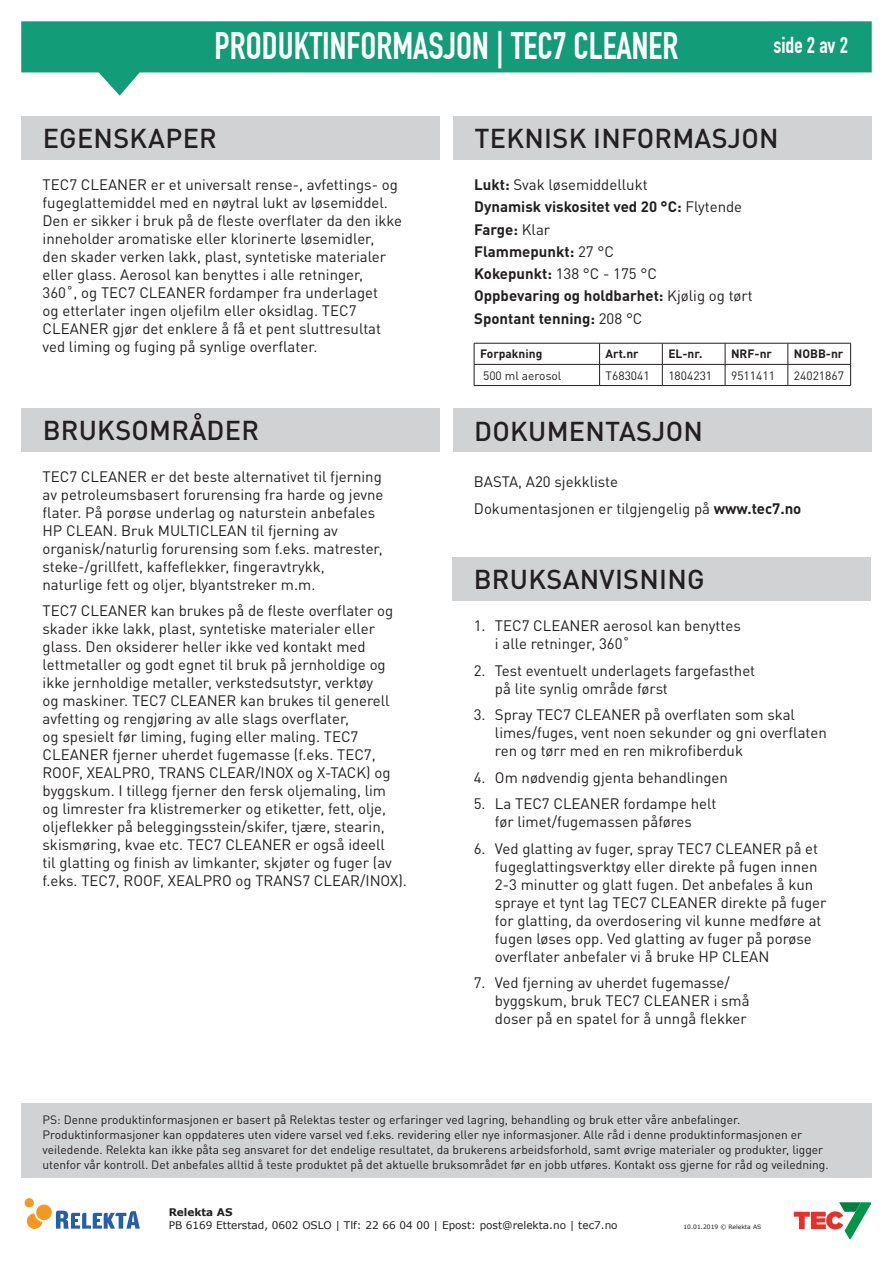
<style>
.page{position:relative;width:893px;height:1263px;background:#fff}
.page>*{position:absolute;margin:0;border:0;box-sizing:border-box;transform-origin:0 0}
.t1{font:37.5px "DIN Engschrift LT";color:#fff}
.t2{font:500 27px "DIN Pro";letter-spacing:.01em;color:#231f20}
.t3{font:22.5px "DIN Engschrift LT";color:#fff}
.t4{font:15px/18px "DIN Pro";color:#231f20}
.t5{font:700 15px/22.2px "DIN Pro";color:#231f20}
.t6{font:12px/15px "DIN Pro";color:#231f20}
.t7{font:700 12px "DIN Pro";color:#231f20}
.t8{font:10.5px "Verdana";color:#231f20}
.t9{font:700 10.5px "Verdana";color:#231f20}
.t10{font:6px "Verdana";color:#231f20}
.s1{font-weight:400}
.s2{font-weight:700}
</style>
<div class="page">
<svg style="left:21px;top:21px;width:851px;height:75px;fill:#129c77"></svg>
<svg style="left:27px;top:1213px;width:15px;height:16px"></svg>
<div style="left:25px;top:1198px;width:9px;height:9px;background:#f7971d;border-radius:50%"></div>
<svg style="left:56px;top:1211px;width:84px;height:17px"></svg>
<div style="left:36px;top:1204px;width:16px;height:16px;background:#f7971d;border-radius:50%"></div>
<svg style="left:794px;top:1202px;width:77px;height:37px"></svg>
<div style="left:21px;top:1103px;width:851px;height:75px;background:#d1d2d4"></div>
<div style="left:453px;top:116px;width:418px;height:44px;background:#d1d2d4"></div>
<div style="left:21px;top:116px;width:419px;height:44px;background:#d1d2d4"></div>
<div style="left:453px;top:557px;width:418px;height:44px;background:#d1d2d4"></div>
<div style="left:21px;top:407px;width:419px;height:44px;background:#d1d2d4"></div>
<div style="left:453px;top:408px;width:418px;height:44px;background:#d1d2d4"></div>
<hr style="left:474px;top:343px;width:126px;height:1px;background:#231f20">
<hr style="left:600px;top:343px;width:62px;height:1px;background:#231f20">
<hr style="left:662px;top:343px;width:63px;height:1px;background:#231f20">
<hr style="left:725px;top:343px;width:63px;height:1px;background:#231f20">
<hr style="left:788px;top:343px;width:63px;height:1px;background:#231f20">
<hr style="left:474px;top:364px;width:126px;height:1px;background:#231f20">
<svg style="left:474px;top:343px;width:1px;height:42px"></svg>
<hr style="left:600px;top:364px;width:62px;height:1px;background:#231f20">
<svg style="left:599px;top:343px;width:1px;height:42px"></svg>
<hr style="left:662px;top:364px;width:63px;height:1px;background:#231f20">
<svg style="left:662px;top:343px;width:1px;height:42px"></svg>
<hr style="left:725px;top:364px;width:63px;height:1px;background:#231f20">
<svg style="left:725px;top:343px;width:1px;height:42px"></svg>
<hr style="left:788px;top:364px;width:63px;height:1px;background:#231f20">
<svg style="left:788px;top:343px;width:1px;height:42px"></svg>
<svg style="left:850px;top:343px;width:1px;height:42px"></svg>
<hr style="left:474px;top:385px;width:126px;height:1px;background:#231f20">
<hr style="left:600px;top:385px;width:62px;height:1px;background:#231f20">
<hr style="left:662px;top:385px;width:63px;height:1px;background:#231f20">
<hr style="left:725px;top:385px;width:63px;height:1px;background:#231f20">
<hr style="left:788px;top:385px;width:63px;height:1px;background:#231f20">
<h1 class="t1" style="left:215px;top:23px;width:465px">PRODUKTINFORMASJON | TEC7 CLEANER</h1>
<h3 class="t3" style="left:773px;top:32px;width:76px">side 2 av 2</h3>
<h2 class="t2" style="left:43px;top:117px;width:176px">EGENSKAPER</h2>
<h2 class="t2" style="left:474px;top:117px;width:305px">TEKNISK INFORMASJON</h2>
<p class="t4" style="left:43px;top:174px;width:361px">TEC7 CLEANER er et universalt rense-, avfettings- og fugeglattemiddel med en nøytral lukt av løsemiddel.<br>Den er sikker i bruk på de fleste overflater da den ikke inneholder aromatiske eller klorinerte løsemidler, den skader verken lakk, plast, syntetiske materialer eller glass. Aerosol kan benyttes i alle retninger,<br>360˚, og TEC7 CLEANER fordamper fra underlaget<br>og etterlater ingen oljefilm eller oksidlag. TEC7<br>CLEANER gjør det enklere å få et pent sluttresultat ved liming og fuging på synlige overflater.</p>
<h2 class="t2" style="left:43px;top:408px;width:218px">BRUKSOMRÅDER</h2>
<p class="t4" style="left:43px;top:466px;width:343px">TEC7 CLEANER er det beste alternativet til fjerning av petroleumsbasert forurensing fra harde og jevne flater. På porøse underlag og naturstein anbefales HP CLEAN. Bruk MULTICLEAN til fjerning av organisk/naturlig forurensing som f.eks. matrester, steke-/grillfett, kaffeflekker, fingeravtrykk, naturlige fett og oljer, blyantstreker m.m.</p>
<p class="t4" style="left:43px;top:600px;width:366px">TEC7 CLEANER kan brukes på de fleste overflater og skader ikke lakk, plast, syntetiske materialer eller glass. Den oksiderer heller ikke ved kontakt med lettmetaller og godt egnet til bruk på jernholdige og ikke jernholdige metaller, verkstedsutstyr, verktøy<br>og maskiner. TEC7 CLEANER kan brukes til generell avfetting og rengjøring av alle slags overflater,<br>og spesielt før liming, fuging eller maling. TEC7<br>CLEANER fjerner uherdet fugemasse (f.eks. TEC7, ROOF, XEALPRO, TRANS CLEAR/INOX og X-TACK) og byggskum. I tillegg fjerner den fersk oljemaling, lim<br>og limrester fra klistremerker og etiketter, fett, olje, oljeflekker på beleggingsstein/skifer, tjære, stearin, skismøring, kvae etc. TEC7 CLEANER er også ideell<br>til glatting og finish av limkanter, skjøter og fuger (av f.eks. TEC7, ROOF, XEALPRO og TRANS7 CLEAR/INOX).</p>
<p class="t5" style="left:474px;top:172px;width:280px">Lukt: <span class="s1">Svak løsemiddellukt<br></span>Dynamisk viskositet ved 20 °C: <span class="s1">Flytende<br></span>Farge: <span class="s1">Klar<br></span>Flammepunkt: <span class="s1">27 °C<br></span>Kokepunkt: <span class="s1">138 °C - 175 °C<br></span>Oppbevaring og holdbarhet: <span class="s1">Kjølig og tørt<br></span>Spontant tenning: <span class="s1">208 °C</span></p>
<p class="t7" style="left:480px;top:344px;width:64px">Forpakning</p>
<p class="t7" style="left:606px;top:344px;width:35px">Art.nr</p>
<p class="t7" style="left:668px;top:344px;width:36px">EL-nr.</p>
<p class="t7" style="left:731px;top:344px;width:42px">NRF-nr</p>
<p class="t7" style="left:794px;top:344px;width:51px">NOBB-nr</p>
<p class="t6" style="left:483px;top:367px;width:80px">500 ml aerosol</p>
<p class="t6" style="left:606px;top:367px;width:46px">T683041</p>
<p class="t6" style="left:668px;top:367px;width:45px">1804231</p>
<p class="t6" style="left:731px;top:367px;width:45px">9511411</p>
<p class="t6" style="left:794px;top:367px;width:52px">24021867</p>
<h2 class="t2" style="left:474px;top:409px;width:230px">DOKUMENTASJON</h2>
<p class="t4" style="left:474px;top:467px;width:329px;line-height:26.5px">BASTA, A20 sjekkliste<br>Dokumentasjonen er tilgjengelig på <span class="s2">www.tec7.no</span></p>
<h2 class="t2" style="left:474px;top:557px;width:232px">BRUKSANVISNING</h2>
<p class="t4" style="left:495px;top:615px;width:247px;text-indent:-21px">1. TEC7 CLEANER aerosol kan benyttes i alle retninger, 360˚</p>
<p class="t4" style="left:495px;top:660px;width:262px;text-indent:-21px">2. Test eventuelt underlagets fargefasthet på lite synlig område først</p>
<p class="t4" style="left:495px;top:704px;width:333px;text-indent:-21px">3. Spray TEC7 CLEANER på overflaten som skal limes/fuges, vent noen sekunder og gni overflaten ren og tørr med en ren mikrofiberduk</p>
<p class="t4" style="left:474px;top:767px;width:256px">4. Om nødvendig gjenta behandlingen</p>
<p class="t4" style="left:474px;top:793px;width:244px;text-align:center">5. La TEC7 CLEANER fordampe helt før limet/fugemassen påføres</p>
<p class="t4" style="left:495px;top:838px;width:333px;text-indent:-21px">6. Ved glatting av fuger, spray TEC7 CLEANER på et fugeglattingsverktøy eller direkte på fugen innen 2-3 minutter og glatt fugen. Det anbefales å kun spraye et tynt lag TEC7 CLEANER direkte på fuger for glatting, da overdosering vil kunne medføre at fugen løses opp. Ved glatting av fuger på porøse overflater anbefaler vi å bruke HP CLEAN</p>
<p class="t4" style="left:495px;top:972px;width:256px;text-indent:-21px">7. Ved fjerning av uherdet fugemasse/ byggskum, bruk TEC7 CLEANER i små doser på en spatel for å unngå flekker</p>
<p class="t6" style="left:43px;top:1110px;width:788px">PS: Denne produktinformasjonen er basert på Relektas tester og erfaringer ved lagring, behandling og bruk etter våre anbefalinger.<br>Produktinformasjoner kan oppdateres uten videre varsel ved f.eks. revidering eller nye informasjoner. Alle råd i denne produktinformasjonen er veiledende. Relekta kan ikke påta seg ansvaret for det endelige resultatet, da brukerens arbeidsforhold, samt øvrige materialer og produkter, ligger utenfor vår kontroll. Det anbefales alltid å teste produktet på det aktuelle bruksområdet før en jobb utføres. Kontakt oss gjerne for råd og veiledning.</p>
<p class="t9" style="left:169px;top:1205px;width:65px">Relekta AS</p>
<p class="t8" style="left:169px;top:1218px;width:450px">PB 6169 Etterstad, 0602 OSLO | Tlf: 22 66 04 00 | Epost: post@relekta.no | tec7.no</p>
<p class="t10" style="left:683px;top:1223px;width:79px">10.01.2019 © Relekta AS</p>
</div>
